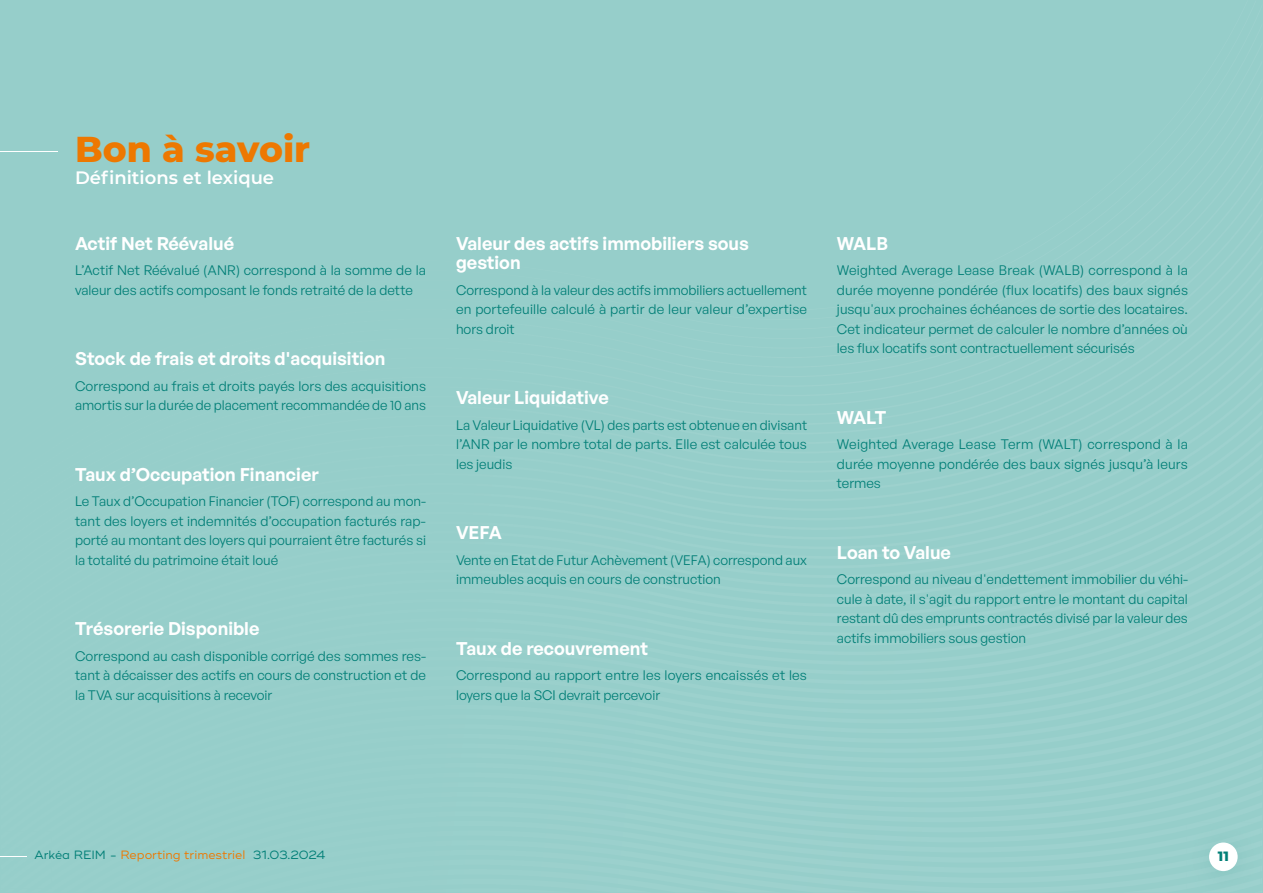
<style>
.page{position:relative;width:1263px;height:893px;background:#fff}
.page>*{position:absolute;margin:0;border:0;box-sizing:border-box;transform-origin:0 0}
.t1{font:800 36px "Montserrat";color:#ed7801}
.t2{font:600 18px/19.5px "General Sans";color:#fff}
.t3{font:600 18px "Montserrat";color:#fff}
.t4{font:13.5px/19.5px "General Sans";color:#007e76;text-align:justify}
.t5{font:800 13.5px "Montserrat";color:#007e76}
.t6{font:12px "Ridley Grotesk";color:#007e76}
.s1{color:#ed7801}
</style>
<div class="page">
<div style="left:1px;top:4px;width:1261px;height:19px;background:#96ceca"></div>
<div style="left:1px;top:23px;width:1261px;height:19px;background:#96ceca"></div>
<div style="left:1px;top:42px;width:1261px;height:18px;background:#96ceca"></div>
<div style="left:1px;top:60px;width:1261px;height:18px;background:#96ceca"></div>
<div style="left:1px;top:78px;width:1261px;height:18px;background:#96ceca"></div>
<div style="left:1px;top:96px;width:1261px;height:17px;background:#96ceca"></div>
<div style="left:1px;top:113px;width:1261px;height:17px;background:#96ceca"></div>
<div style="left:1px;top:130px;width:1261px;height:17px;background:#96ceca"></div>
<div style="left:1px;top:147px;width:1261px;height:17px;background:#96ceca"></div>
<div style="left:1px;top:164px;width:1261px;height:16px;background:#96ceca"></div>
<div style="left:1px;top:180px;width:1261px;height:17px;background:#96ceca"></div>
<div style="left:1px;top:197px;width:1261px;height:16px;background:#96ceca"></div>
<div style="left:1px;top:213px;width:1261px;height:16px;background:#96ceca"></div>
<div style="left:1px;top:229px;width:1261px;height:16px;background:#96ceca"></div>
<div style="left:1px;top:245px;width:1261px;height:15px;background:#96ceca"></div>
<div style="left:1px;top:260px;width:1261px;height:16px;background:#96ceca"></div>
<div style="left:1px;top:276px;width:1261px;height:15px;background:#96ceca"></div>
<div style="left:1px;top:291px;width:1261px;height:16px;background:#96ceca"></div>
<div style="left:1px;top:307px;width:1261px;height:15px;background:#96ceca"></div>
<div style="left:1px;top:322px;width:1261px;height:15px;background:#96ceca"></div>
<div style="left:1px;top:337px;width:1261px;height:15px;background:#96ceca"></div>
<div style="left:1px;top:352px;width:1261px;height:14px;background:#96ceca"></div>
<div style="left:1px;top:366px;width:1261px;height:15px;background:#96ceca"></div>
<div style="left:1px;top:381px;width:1261px;height:15px;background:#96ceca"></div>
<div style="left:1px;top:396px;width:1261px;height:14px;background:#96ceca"></div>
<div style="left:1px;top:410px;width:1261px;height:15px;background:#96ceca"></div>
<div style="left:1px;top:425px;width:1261px;height:14px;background:#96ceca"></div>
<div style="left:1px;top:439px;width:1261px;height:14px;background:#96ceca"></div>
<div style="left:1px;top:453px;width:1261px;height:15px;background:#96ceca"></div>
<div style="left:1px;top:468px;width:1261px;height:14px;background:#96ceca"></div>
<div style="left:1px;top:482px;width:1261px;height:14px;background:#96ceca"></div>
<div style="left:1px;top:496px;width:1261px;height:14px;background:#96ceca"></div>
<div style="left:1px;top:510px;width:1261px;height:14px;background:#96ceca"></div>
<div style="left:1px;top:524px;width:1261px;height:13px;background:#96ceca"></div>
<div style="left:1px;top:537px;width:1261px;height:14px;background:#96ceca"></div>
<div style="left:1px;top:551px;width:1261px;height:14px;background:#96ceca"></div>
<div style="left:1px;top:565px;width:1261px;height:13px;background:#96ceca"></div>
<div style="left:1px;top:578px;width:1261px;height:14px;background:#96ceca"></div>
<div style="left:1px;top:592px;width:1261px;height:14px;background:#96ceca"></div>
<div style="left:1px;top:606px;width:1261px;height:13px;background:#96ceca"></div>
<div style="left:1px;top:619px;width:1261px;height:80px;background:#96ceca"></div>
<div style="left:6px;top:632px;width:1256px;height:67px;background:#96ceca"></div>
<div style="left:18px;top:646px;width:1244px;height:53px;background:#96ceca"></div>
<div style="left:32px;top:659px;width:1230px;height:40px;background:#96ceca"></div>
<div style="left:46px;top:672px;width:1216px;height:27px;background:#96ceca"></div>
<div style="left:52px;top:685px;width:1210px;height:14px;background:#96ceca"></div>
<div style="left:1px;top:699px;width:1261px;height:192px;background:#96ceca"></div>
<div style="left:4px;top:712px;width:1258px;height:181px;background:#96ceca"></div>
<div style="left:17px;top:725px;width:1245px;height:168px;background:#96ceca"></div>
<div style="left:30px;top:738px;width:1232px;height:155px;background:#97ceca"></div>
<div style="left:44px;top:751px;width:1218px;height:142px;background:#96ceca"></div>
<div style="left:58px;top:764px;width:1204px;height:129px;background:#97ceca"></div>
<div style="left:73px;top:776px;width:1189px;height:117px;background:#97ceca"></div>
<div style="left:89px;top:789px;width:1173px;height:104px;background:#97ceca"></div>
<div style="left:106px;top:801px;width:1156px;height:92px;background:#97ceca"></div>
<div style="left:125px;top:811px;width:1137px;height:82px;background:#97ceca"></div>
<div style="left:144px;top:821px;width:1118px;height:72px;background:#97ceca"></div>
<div style="left:165px;top:830px;width:1097px;height:63px;background:#98cfcb"></div>
<div style="left:189px;top:840px;width:1073px;height:53px;background:#98cfcb"></div>
<img style="left:1186px;top:822px;width:71px;height:6px">
<img style="left:1186px;top:828px;width:74px;height:13px">
<img style="left:1186px;top:841px;width:74px;height:9px">
<div style="left:215px;top:850px;width:1047px;height:43px;background:#98cfcb"></div>
<div style="left:1209px;top:842px;width:29px;height:29px;background:#fff;border-radius:50%"></div>
<img style="left:1px;top:831px;width:51px;height:6px">
<img style="left:1px;top:837px;width:51px;height:10px">
<img style="left:1px;top:847px;width:51px;height:41px">
<img style="left:10px;top:857px;width:42px;height:31px">
<img style="left:22px;top:867px;width:30px;height:21px">
<img style="left:36px;top:877px;width:16px;height:11px">
<svg style="left:1px;top:856px;width:26px;height:1px"></svg>
<hr style="left:0;top:151px;width:57px;height:1px;background:#fff">
<h1 class="t1" style="left:75px;top:123px;width:237px">Bon à savoir</h1>
<h2 class="t3" style="left:75px;top:164px;width:201px">Définitions et lexique</h2>
<h2 class="t2" style="left:75px;top:233px;width:161px">Actif Net Réévalué</h2>
<p class="t4" style="left:75px;top:260px;width:353px">L’Actif Net Réévalué (ANR) correspond à la somme de la valeur des actifs composant le fonds retraité de la dette</p>
<h2 class="t2" style="left:75px;top:349px;width:312px">Stock de frais et droits d'acquisition</h2>
<p class="t4" style="left:75px;top:376px;width:353px">Correspond au frais et droits payés lors des acquisitions amortis sur la durée de placement recommandée de 10 ans</p>
<h2 class="t2" style="left:75px;top:464px;width:245px">Taux d’Occupation Financier</h2>
<p class="t4" style="left:75px;top:491px;width:352px">Le Taux d’Occupation Financier (TOF) correspond au mon&shy;tant des loyers et indemnités d’occupation facturés rap&shy;porté au montant des loyers qui pourraient être facturés si la totalité du patrimoine était loué</p>
<h2 class="t2" style="left:75px;top:619px;width:186px">Trésorerie Disponible</h2>
<p class="t4" style="left:75px;top:646px;width:353px">Correspond au cash disponible corrigé des sommes res&shy;tant à décaisser des actifs en cours de construction et de la TVA sur acquisitions à recevoir</p>
<h2 class="t2" style="left:456px;top:233px;width:294px">Valeur des actifs immobiliers sous gestion</h2>
<p class="t4" style="left:456px;top:280px;width:353px">Correspond à la valeur des actifs immobiliers actuellement en portefeuille calculé à partir de leur valeur d’expertise hors droit</p>
<h2 class="t2" style="left:456px;top:388px;width:154px">Valeur Liquidative</h2>
<p class="t4" style="left:456px;top:415px;width:353px">La Valeur Liquidative (VL) des parts est obtenue en divisant l’ANR par le nombre total de parts. Elle est calculée tous les jeudis</p>
<h2 class="t2" style="left:456px;top:523px;width:48px">VEFA</h2>
<p class="t4" style="left:456px;top:550px;width:352px">Vente en Etat de Futur Achèvement (VEFA) correspond aux immeubles acquis en cours de construction</p>
<h2 class="t2" style="left:456px;top:638px;width:194px">Taux de recouvrement</h2>
<p class="t4" style="left:456px;top:665px;width:352px">Correspond au rapport entre les loyers encaissés et les loyers que la SCI devrait percevoir</p>
<h2 class="t2" style="left:837px;top:233px;width:53px">WALB</h2>
<p class="t4" style="left:837px;top:260px;width:353px">Weighted Average Lease Break (WALB) correspond à la durée moyenne pondérée (flux locatifs) des baux signés jusqu'aux prochaines échéances de sortie des locataires.<br>Cet indicateur permet de calculer le nombre d’années où les flux locatifs sont contractuellement sécurisés</p>
<h2 class="t2" style="left:837px;top:407px;width:51px">WALT</h2>
<p class="t4" style="left:837px;top:434px;width:352px">Weighted Average Lease Term (WALT) correspond à la durée moyenne pondérée des baux signés jusqu’à leurs termes</p>
<h2 class="t2" style="left:837px;top:542px;width:116px">Loan to Value</h2>
<p class="t4" style="left:837px;top:569px;width:353px">Correspond au niveau d'endettement immobilier du véhi&shy;cule à date, il s'agit du rapport entre le montant du capital restant dû des emprunts contractés divisé par la valeur des actifs immobiliers sous gestion</p>
<p class="t6" style="left:34px;top:848px;width:292px">Arkéa REIM - <span class="s1">Reporting trimestriel</span> 31.03.2024</p>
<p class="t5" style="left:1218px;top:846px;width:12px">11</p>
</div>
